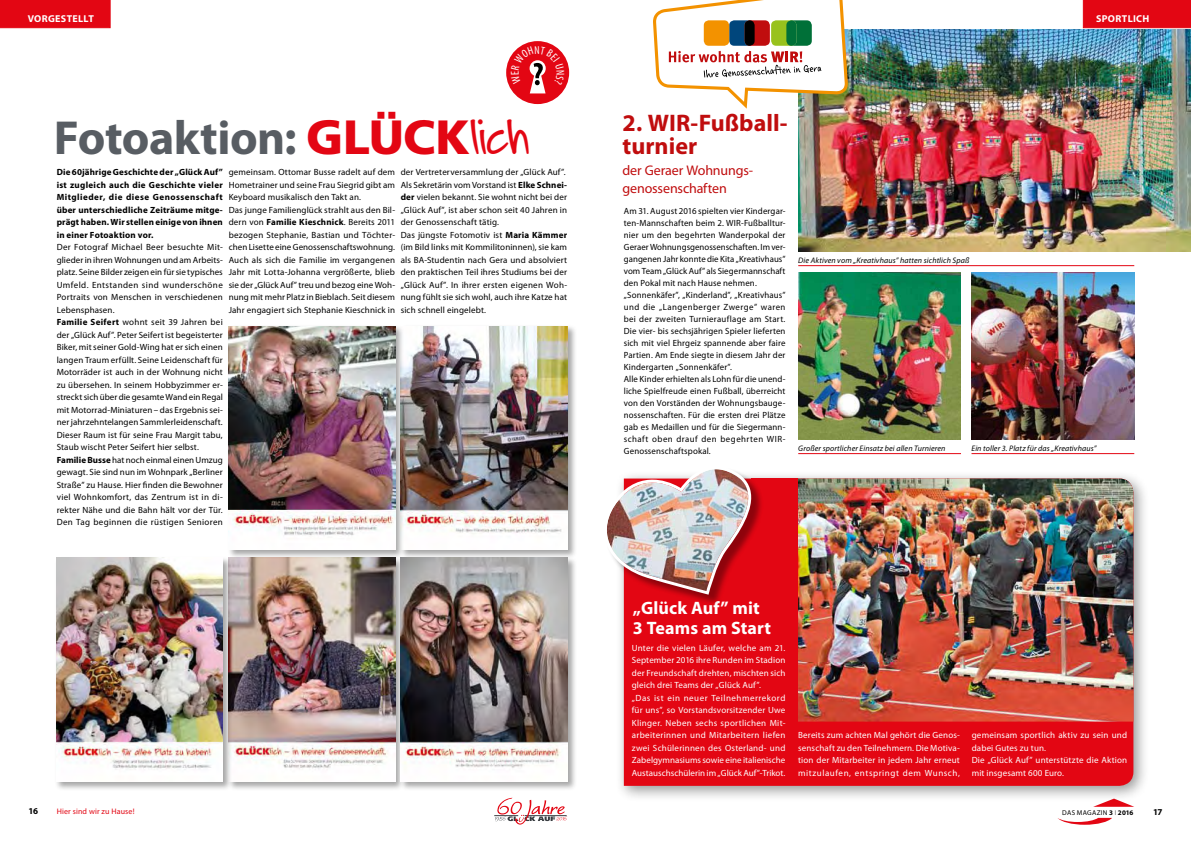
<style>
.page{position:relative;width:1191px;height:842px;background:#fff}
.page>*{position:absolute;margin:0;border:0;box-sizing:border-box;transform-origin:0 0}
.t1{font:700 48px "Myriad Pro";color:#585d63}
.t2{font:700 24px/23px "Myriad Pro";letter-spacing:.005em;color:#c00d0e}
.t3{font:700 18px/20px "Myriad Pro";letter-spacing:.005em;color:#fff}
.t4{font:14px/18px "Myriad Pro";letter-spacing:-.005em;color:#c00d0e}
.t5{font:700 10px "Myriad Pro";letter-spacing:.035em;color:#fff}
.t6{font:9px/12.5px "Myriad Pro";letter-spacing:.015em;color:#000}
.t7{font:9px/12.5px "Myriad Pro";letter-spacing:.015em;color:#fff}
.t8{font:700 9px/12.5px "Myriad Pro";letter-spacing:.02em;color:#000;text-align:justify}
.t9{font:italic 8px "Myriad Pro";letter-spacing:.015em;color:#000}
.t10{font:8px "Myriad Pro";letter-spacing:.02em;color:#e30613}
.t11{font:7px "Myriad Pro";letter-spacing:.045em;color:#000}
.s1{font-family:"Frutiger";font-weight:900;color:#e30613}
.s2{font-family:"Faranvale";font-weight:400;color:#e30613}
.s3{font-weight:700}
.s4{font-weight:300}
</style>
<div class="page">
<div style="left:1082px;top:0;width:109px;height:28px;background:#e30613"></div>
<div style="left:0;top:0;width:111px;height:28px;background:#e30613"></div>
<svg style="left:1057px;top:818px;width:55px;height:7px"></svg>
<svg style="left:1093px;top:802px;width:41px;height:5px"></svg>
<svg style="left:494px;top:798px;width:73px;height:26px"></svg>
<div style="left:615px;top:470px;width:534px;height:332px;background:#000;opacity:.41"></div>
<div style="left:624px;top:607px;width:509px;height:179px;background:#e30613"></div>
<img style="left:797px;top:478px;width:336px;height:244px">
<div style="left:751px;top:478px;width:46px;height:254px;background:#e30613"></div>
<img style="left:798px;top:30px;width:393px;height:222px">
<hr style="left:971px;top:453px;width:163px;height:1px;background:#e30613">
<hr style="left:798px;top:453px;width:163px;height:1px;background:#e30613">
<hr style="left:798px;top:265px;width:336px;height:1px;background:#e30613">
<div style="left:506px;top:41px;width:63px;height:63px;background:#e30613;border-radius:50%"></div>
<svg style="left:653px;top:0;width:195px;height:109px"></svg>
<img style="left:798px;top:272px;width:162px;height:167px">
<img style="left:971px;top:272px;width:163px;height:167px">
<div style="left:605px;top:468px;width:158px;height:139px;background:#000;opacity:.38"></div>
<img style="left:605px;top:468px;width:153px;height:128px">
<div style="left:399px;top:324px;width:178px;height:236px;background:#000;opacity:.35"></div>
<img style="left:404px;top:326px;width:163px;height:224px">
<div style="left:227px;top:556px;width:177px;height:235px;background:#000;opacity:.35"></div>
<img style="left:232px;top:560px;width:163px;height:222px">
<div style="left:399px;top:556px;width:178px;height:235px;background:#000;opacity:.35"></div>
<img style="left:401px;top:558px;width:166px;height:224px">
<div style="left:55px;top:556px;width:177px;height:235px;background:#000;opacity:.35"></div>
<img style="left:56px;top:558px;width:167px;height:224px">
<div style="left:227px;top:324px;width:177px;height:236px;background:#000;opacity:.35"></div>
<img style="left:228px;top:326px;width:167px;height:224px">
<svg style="left:511px;top:46px;width:53px;height:47px"></svg>
<p class="t5" style="left:28px;top:12px;width:68px">Vorgestellt</p>
<p class="t5" style="left:1096px;top:12px;width:55px">Sportlich</p>
<h1 class="t1" style="left:54px;top:106px;width:476px">Fotoaktion: <span class="s1">GLÜCK</span><span class="s2">lich</span></h1>
<p class="t8" style="left:57px;top:166px;width:168px">Die 60jährige Geschichte der „Glück Auf” ist zugleich auch die Geschichte vieler Mitglieder, die diese Genossenschaft über unterschiedliche Zeiträume mitge&shy;prägt haben. Wir stellen einige von ihnen in einer Fotoaktion vor.</p>
<p class="t6" style="left:57px;top:241px;width:168px">Der Fotograf Michael Beer besuchte Mit&shy;glieder in ihren Wohnungen und am Arbeits&shy;platz. Seine Bilder zeigen ein für sie typisches Umfeld. Entstanden sind wunderschöne Portraits von Menschen in verschiedenen Lebensphasen.<br><span class="s3">Familie Seifert</span> wohnt seit 39 Jahren bei der „Glück Auf”. Peter Seifert ist begeisterter Biker, mit seiner Gold-Wing hat er sich einen langen Traum erfüllt. Seine Leidenschaft für Motorräder ist auch in der Wohnung nicht zu übersehen. In seinem Hobbyzimmer er&shy;streckt sich über die gesamte Wand ein Regal mit Motorrad-Miniaturen – das Ergebnis sei&shy;ner jahrzehntelangen Sammlerleidenschaft.<br>Dieser Raum ist für seine Frau Margit tabu, Staub wischt Peter Seifert hier selbst.<br><span class="s3">Familie Busse</span> hat noch einmal einen Umzug gewagt. Sie sind nun im Wohnpark „Berliner Straße” zu Hause. Hier finden die Bewohner viel Wohnkomfort, das Zentrum ist in di&shy;rekter Nähe und die Bahn hält vor der Tür.<br>Den Tag beginnen die rüstigen Senioren</p>
<p class="t6" style="left:229px;top:166px;width:168px">gemeinsam. Ottomar Busse radelt auf dem Hometrainer und seine Frau Siegrid gibt am Keyboard musikalisch den Takt an.<br>Das junge Familienglück strahlt aus den Bil&shy;dern von <span class="s3">Familie Kieschnick</span>. Bereits 2011 bezogen Stephanie, Bastian und Töchter&shy;chen Lisette eine Genossenschaftswohnung.<br>Auch als sich die Familie im vergangenen Jahr mit Lotta-Johanna vergrößerte, blieb sie der „Glück Auf” treu und bezog eine Woh&shy;nung mit mehr Platz in Bieblach. Seit diesem Jahr engagiert sich Stephanie Kieschnick in</p>
<p class="t6" style="left:401px;top:166px;width:168px">der Vertreterversammlung der „Glück Auf”.<br>Als Sekretärin vom Vorstand ist <span class="s3">Elke Schnei&shy;der</span> vielen bekannt. Sie wohnt nicht bei der „Glück Auf”, ist aber schon seit 40 Jahren in der Genossenschaft tätig.<br>Das jüngste Fotomotiv ist <span class="s3">Maria Kämmer </span>(im Bild links mit Kommilitoninnen), sie kam als BA-Studentin nach Gera und absolviert den praktischen Teil ihres Studiums bei der „Glück Auf”. In ihrer ersten eigenen Woh&shy;nung fühlt sie sich wohl, auch ihre Katze hat sich schnell eingelebt.</p>
<h2 class="t2" style="left:622px;top:110px;width:167px">2. WIR-Fußball&shy;turnier</h2>
<h3 class="t4" style="left:622px;top:161px;width:132px">der Geraer Wohnungs&shy;genossenschaften</h3>
<p class="t6" style="left:624px;top:205px;width:163px;line-height:12px">Am 31. August 2016 spielten vier Kindergar&shy;ten-Mannschaften beim 2. WIR-Fußballtur&shy;nier um den begehrten Wanderpokal der Geraer Wohnungsgenossenschaften. Im ver&shy;gangenen Jahr konnte die Kita „Kreativhaus” vom Team „Glück Auf” als Siegermannschaft den Pokal mit nach Hause nehmen. „Sonnenkäfer”, „Kinderland”, „Kreativhaus” und die „Langenberger Zwerge” waren bei der zweiten Turnierauflage am Start.<br>Die vier- bis sechsjährigen Spieler lieferten sich mit viel Ehrgeiz spannende aber faire Partien. Am Ende siegte in diesem Jahr der Kindergarten „Sonnenkäfer”.<br>Alle Kinder erhielten als Lohn für die unend&shy;liche Spielfreude einen Fußball, überreicht von den Vorständen der Wohnungsbauge&shy;nossenschaften. Für die ersten drei Plätze gab es Medaillen und für die Siegermann&shy;schaft oben drauf den begehrten WIR-Genossenschaftspokal.</p>
<p class="t9" style="left:798px;top:255px;width:173px">Die Aktiven vom „Kreativhaus” hatten sichtlich Spaß</p>
<p class="t9" style="left:798px;top:443px;width:149px">Großer sportlicher Einsatz bei allen Turnieren</p>
<p class="t9" style="left:971px;top:443px;width:126px">Ein toller 3. Platz für das „Kreativhaus”</p>
<h3 class="t3" style="left:633px;top:597px;width:140px">„Glück Auf” mit<br>3 Teams am Start</h3>
<p class="t7" style="left:632px;top:641px;width:155px">Unter die vielen Läufer, welche am 21.<br>September 2016 ihre Runden im Stadion der Freundschaft drehten, mischten sich gleich drei Teams der „Glück Auf”.<br>„Das ist ein neuer Teilnehmerrekord für uns”, so Vorstandsvorsitzender Uwe Klinger. Neben sechs sportlichen Mit&shy;arbeiterinnen und Mitarbeitern liefen zwei Schülerinnen des Osterland- und Zabelgymnasiums sowie eine italienische Austauschschülerin im „Glück Auf”-Trikot.</p>
<p class="t7" style="left:798px;top:729px;width:163px;text-align:justify">Bereits zum achten Mal gehört die Genos&shy;senschaft zu den Teilnehmern. Die Motiva&shy;tion der Mitarbeiter in jedem Jahr erneut mitzulaufen, entspringt dem Wunsch,</p>
<p class="t7" style="left:971px;top:729px;width:157px">gemeinsam sportlich aktiv zu sein und dabei Gutes zu tun.<br>Die „Glück Auf” unterstützte die Aktion mit insgesamt 600 Euro.</p>
<p class="t8" style="left:28px;top:804px;width:11px">16</p>
<p class="t10" style="left:57px;top:806px;width:79px">Hier sind wir zu Hause!</p>
<p class="t11" style="left:1062px;top:808px;width:73px">DAS MAGAZIN <span class="s3">3</span> <span class="s4">I</span> <span class="s3">2016</span></p>
<p class="t8" style="left:1153px;top:805px;width:11px">17</p>
</div>
